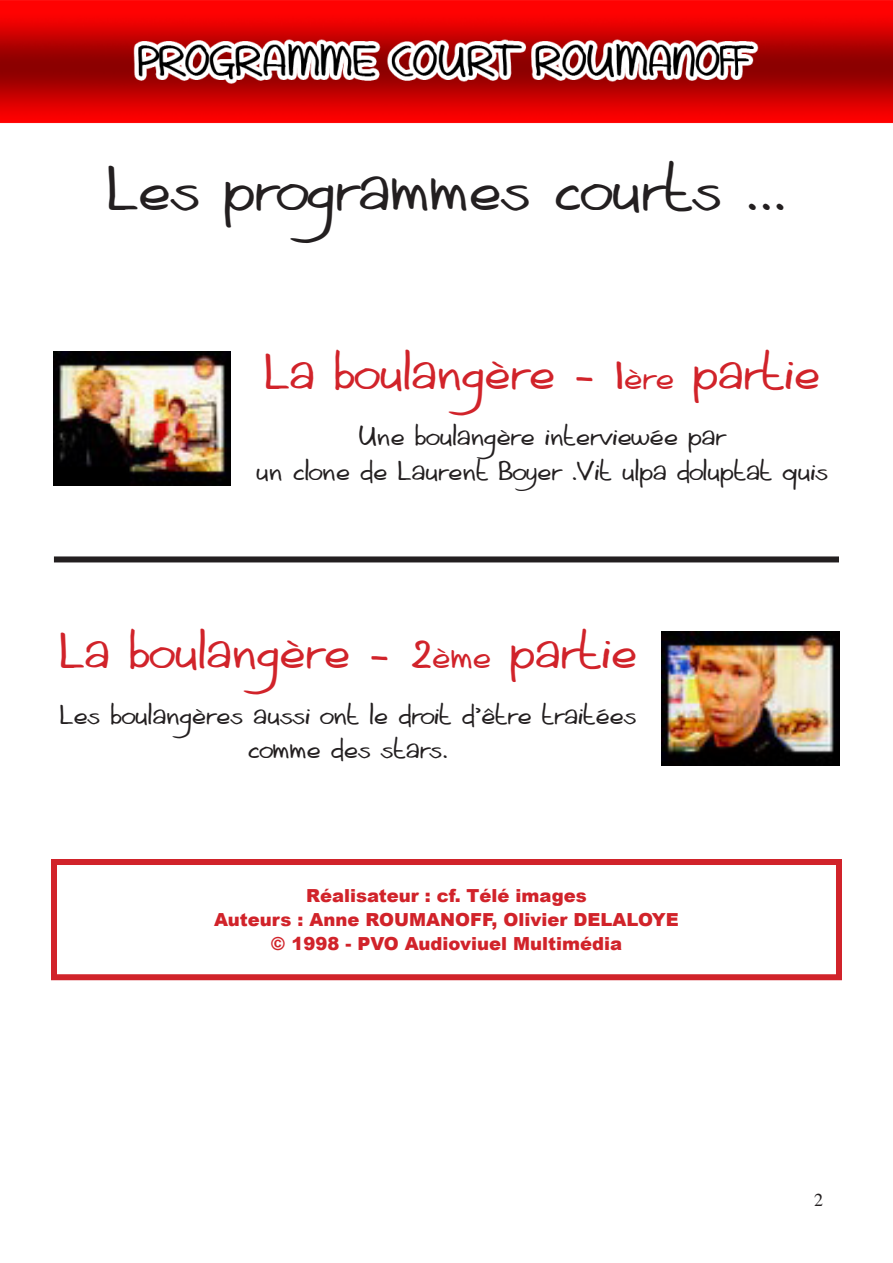
<style>
.page{position:relative;width:893px;height:1263px;background:#fff}
.page>*{position:absolute;margin:0;border:0;box-sizing:border-box;transform-origin:0 0}
.t1{font:45px "Aint Nothing Fancy Expanded Regula";color:#231f20}
.t2{font:36px "Aint Nothing Fancy Expanded Regula";color:#d1232a}
.t3{font:19.5px/34.5px "Aint Nothing Fancy Expanded Regula";color:#231f20;text-align:center}
.t4{font:900 18px "Arial";color:#d1232a}
.t5{font:18px "Times";color:#231f20}
.s1{font-size:25.5px}
</style>
<div class="page">
<img style="left:0;top:0;width:893px;height:981px">
<img style="left:54px;top:352px;width:177px;height:133px">
<img style="left:662px;top:631px;width:178px;height:135px">
<div style="left:54px;top:556px;width:785px;height:6px;background:#231f20"></div>
<div style="left:51px;top:859px;width:791px;height:121px;border:6px solid #d1232a"></div>
<p class="t1" style="left:106px;top:169px;width:682px">Les programmes courts ...</p>
<p class="t2" style="left:264px;top:356px;width:558px">La boulangère - 1<span class="s1">ère</span> partie</p>
<p class="t3" style="left:358px;top:421px;width:369px">Une boulangère interviewée par</p>
<p class="t3" style="left:256px;top:455px;width:573px">un clone de Laurent Boyer .Vit ulpa doluptat quis</p>
<p class="t2" style="left:59px;top:634px;width:580px">La boulangère - 2<span class="s1">ème</span> partie</p>
<p class="t3" style="left:60px;top:699px;width:578px">Les boulangères aussi ont le droit d'être traitées comme des stars.</p>
<p class="t4" style="left:306px;top:882px;width:282px">Réalisateur : cf. Télé images</p>
<p class="t4" style="left:214px;top:906px;width:466px">Auteurs : Anne ROUMANOFF, Olivier DELALOYE</p>
<p class="t4" style="left:271px;top:930px;width:353px">© 1998 - PVO Audioviuel Multimédia</p>
<p class="t5" style="left:814px;top:1183px;width:10px">2</p>
</div>
